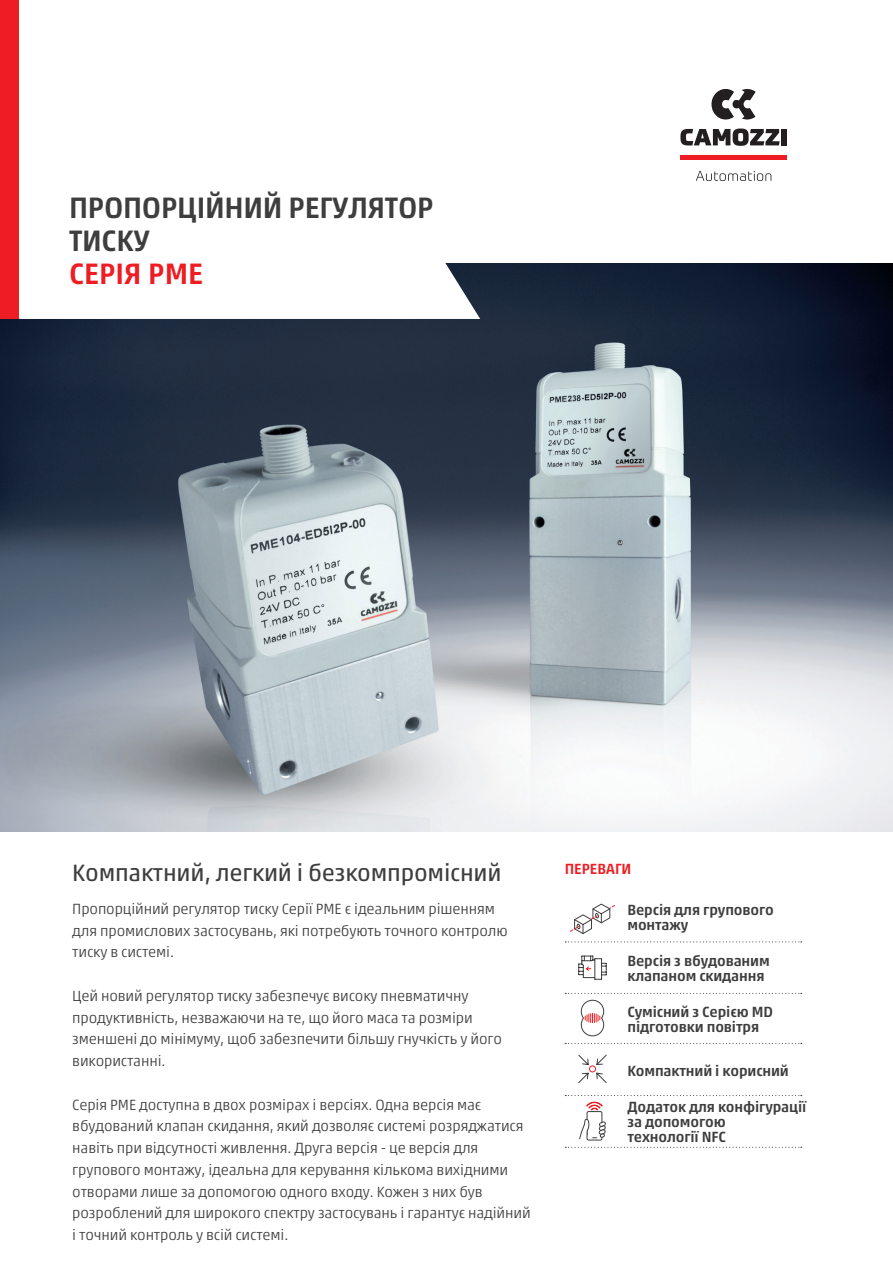
<style>
.page{position:relative;width:893px;height:1263px;background:#fff}
.page>*{position:absolute;margin:0;border:0;box-sizing:border-box;transform-origin:0 0}
.t1{font:500 30px "Akko W1 G";letter-spacing:-.01em;color:#3e3e3f}
.t2{font:500 30px "Akko W1 G";color:#ee1d23}
.t3{font:24px "Akko W1 G";letter-spacing:-.01em;color:#3e3e3f}
.t4{font:300 15px/21.8px "Akko W1 G";letter-spacing:-.01em;color:#3e3e3f}
.t5{font:500 15px/15px "Akko W1 G";letter-spacing:-.01em;color:#3e3e3f}
.t6{font:500 15px "Akko W1 G";color:#ee1d23}
</style>
<div class="page">
<img style="left:0;top:264px;width:893px;height:567px">
<svg style="left:19px;top:263px;width:461px;height:56px"></svg>
<div style="left:680px;top:155px;width:107px;height:5px;background:#ee1d23"></div>
<svg style="left:711px;top:89px;width:45px;height:31px"></svg>
<svg style="left:680px;top:129px;width:100px;height:17px"></svg>
<div style="left:781px;top:129px;width:6px;height:16px;background:#231f20"></div>
<svg style="left:696px;top:171px;width:75px;height:10px"></svg>
<div style="left:0;top:0;width:19px;height:319px;background:#ee1d23"></div>
<svg style="left:565px;top:941px;width:237px;height:1px"></svg>
<svg style="left:565px;top:1043px;width:237px;height:1px"></svg>
<svg style="left:565px;top:1095px;width:237px;height:1px"></svg>
<svg style="left:565px;top:1147px;width:237px;height:1px"></svg>
<svg style="left:565px;top:993px;width:237px;height:44px"></svg>
<div style="left:587px;top:1111px;width:15px;height:29px;border:1px solid #3e3e3f"></div>
<svg style="left:586px;top:1102px;width:17px;height:9px"></svg>
<svg style="left:579px;top:1118px;width:27px;height:21px"></svg>
<svg style="left:578px;top:955px;width:29px;height:25px"></svg>
<svg style="left:570px;top:903px;width:45px;height:31px"></svg>
<svg style="left:578px;top:1054px;width:29px;height:30px"></svg>
<p class="t1" style="left:69px;top:185px;width:366px">ПРОПОРЦІЙНИЙ РЕГУЛЯТОР</p>
<p class="t1" style="left:69px;top:218px;width:82px">ТИСКУ</p>
<p class="t2" style="left:69px;top:251px;width:136px">СЕРІЯ PME</p>
<p class="t3" style="left:72px;top:856px;width:431px">Компактний, легкий і безкомпромісний</p>
<p class="t4" style="left:72px;top:897px;width:424px">Пропорційний регулятор тиску Серії PME є ідеальним рішенням</p>
<p class="t4" style="left:72px;top:919px;width:437px">для промислових застосувань, які потребують точного контролю тиску в системі.</p>
<p class="t4" style="left:72px;top:984px;width:431px">Цей новий регулятор тиску забезпечує високу пневматичну продуктивність, незважаючи на те, що його маса та розміри зменшені до мінімуму, щоб забезпечити більшу гнучкість у його використанні.</p>
<p class="t4" style="left:72px;top:1093px;width:460px">Серія PME доступна в двох розмірах і версіях. Одна версія має вбудований клапан скидання, який дозволяє системі розряджатися навіть при відсутності живлення. Друга версія - це версія для групового монтажу, ідеальна для керування кількома вихідними отворами лише за допомогою одного входу. Кожен з них був розроблений для широкого спектру застосувань і гарантує надійний і точний контроль у всій системі.</p>
<p class="t6" style="left:565px;top:858px;width:68px">ПЕРЕВАГИ</p>
<p class="t5" style="left:627px;top:901px;width:148px">Версія для групового монтажу</p>
<p class="t5" style="left:627px;top:952px;width:144px">Версія з вбудованим клапаном скидання</p>
<p class="t5" style="left:627px;top:1003px;width:147px">Сумісний з Серією MD підготовки повітря</p>
<p class="t5" style="left:627px;top:1062px;width:163px">Компактний і корисний</p>
<p class="t5" style="left:627px;top:1098px;width:180px">Додаток для конфігурації за допомогою</p>
<p class="t5" style="left:627px;top:1128px;width:100px">технології NFC</p>
</div>
